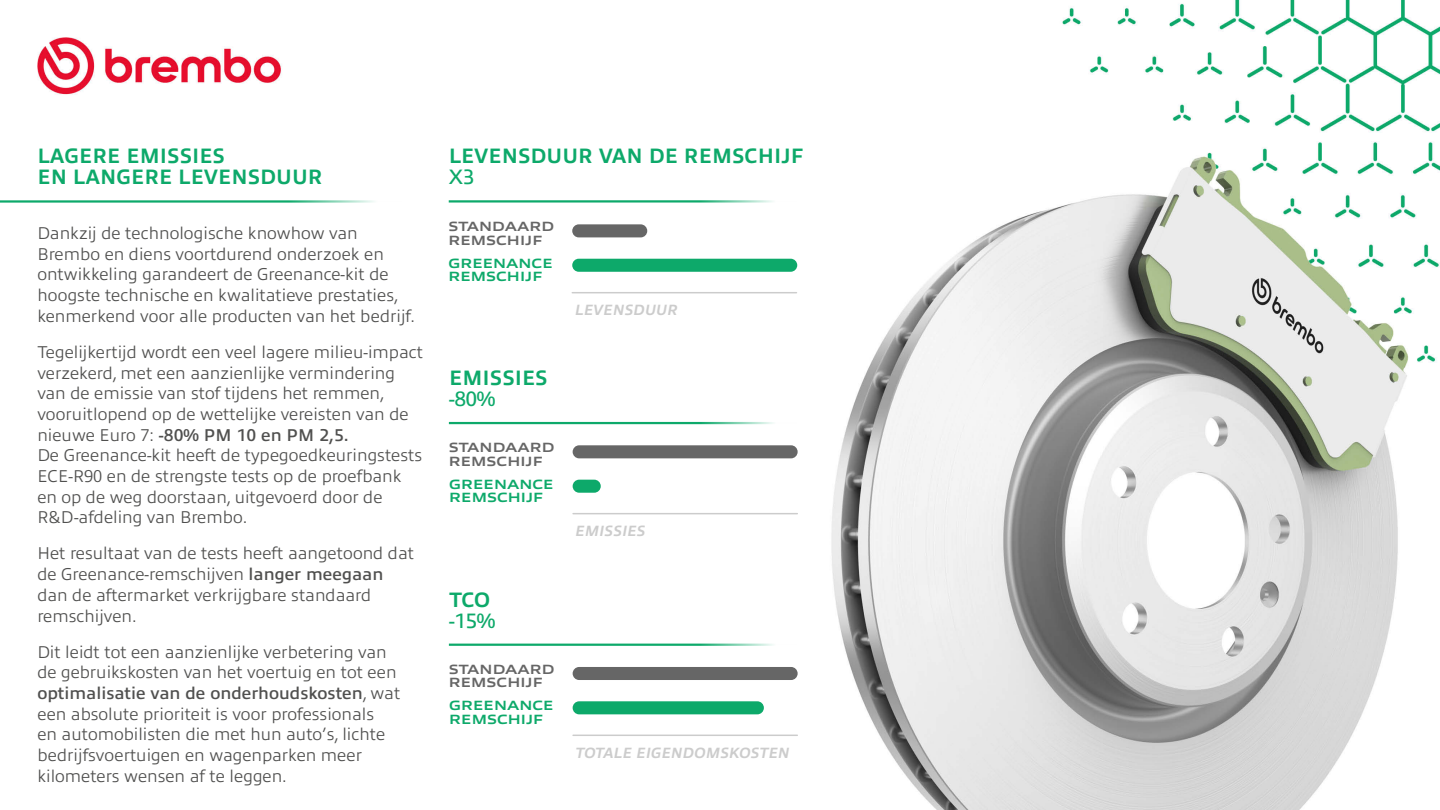
<style>
.page{position:relative;width:1440px;height:810px;background:#fff}
.page>*{position:absolute;margin:0;border:0;box-sizing:border-box;transform-origin:0 0}
.t1{font:700 21px "Allumi Std";color:#0da96a}
.t2{font:21px "Allumi Std";color:#0da96a}
.t3{font:300 17.25px/20.7px "Allumi Std";color:#50504f}
.t4{font:italic 700 15px "Allumi Std";color:#ccc}
.t5{font:700 13.5px/13.5px "Allumi Pro Extended";color:#0da96a}
.t6{font:700 13.5px/13.5px "Allumi Pro Extended";color:#666}
.s1{font-weight:600}
</style>
<div class="page">
<img style="left:37px;top:0;width:1403px;height:810px">
<hr style="left:0;top:200px;width:403px;height:3px;background:#fff">
<hr style="left:449px;top:200px;width:348px;height:3px;background:#fff">
<div style="left:572px;top:259px;width:225px;height:13px;background:#0da96a;border-radius:7px"></div>
<div style="left:572px;top:224px;width:75px;height:13px;background:#666;border-radius:7px"></div>
<hr style="left:572px;top:292px;width:224px;height:1px;background:#ccc">
<hr style="left:449px;top:422px;width:349px;height:2px;background:#fff">
<hr style="left:449px;top:644px;width:349px;height:2px;background:#fff">
<div style="left:573px;top:480px;width:28px;height:13px;background:#0da96a;border-radius:7px"></div>
<div style="left:573px;top:701px;width:191px;height:13px;background:#0da96a;border-radius:7px"></div>
<div style="left:573px;top:445px;width:225px;height:13px;background:#666;border-radius:7px"></div>
<div style="left:573px;top:667px;width:225px;height:13px;background:#666;border-radius:7px"></div>
<hr style="left:573px;top:513px;width:224px;height:1px;background:#ccc">
<hr style="left:573px;top:735px;width:224px;height:1px;background:#ccc">
<p class="t1" style="left:37px;top:145px;width:189px">LAGERE EMISSIES</p>
<p class="t1" style="left:37px;top:166px;width:287px">EN LANGERE LEVENSDUUR</p>
<p class="t3" style="left:37px;top:223px;width:379px">Dankzij de technologische knowhow van Brembo en diens voortdurend onderzoek en ontwikkeling garandeert de Greenance-kit de hoogste technische en kwalitatieve prestaties, kenmerkend voor alle producten van het bedrijf.</p>
<p class="t3" style="left:37px;top:342px;width:387px">Tegelijkertijd wordt een veel lagere milieu-impact verzekerd, met een aanzienlijke vermindering van de emissie van stof tijdens het remmen, vooruitlopend op de wettelijke vereisten van de nieuwe Euro 7: <span class="s1">-80% PM 10 en PM 2,5.</span></p>
<p class="t3" style="left:37px;top:445px;width:386px">De Greenance-kit heeft de typegoedkeuringstests ECE-R90 en de strengste tests op de proefbank en op de weg doorstaan, uitgevoerd door de R&amp;D-afdeling van Brembo.</p>
<p class="t3" style="left:37px;top:543px;width:378px">Het resultaat van de tests heeft aangetoond dat de Greenance-remschijven <span class="s1">langer meegaan </span>dan de aftermarket verkrijgbare standaard remschijven.</p>
<p class="t3" style="left:37px;top:642px;width:364px">Dit leidt tot een aanzienlijke verbetering van de gebruikskosten van het voertuig en tot een <span class="s1">optimalisatie van de onderhoudskosten</span>, wat een absolute prioriteit is voor professionals<br>en automobilisten die met hun auto’s, lichte bedrijfsvoertuigen en wagenparken meer kilometers wensen af te leggen.</p>
<p class="t1" style="left:449px;top:145px;width:357px">LEVENSDUUR VAN DE REMSCHIJF</p>
<p class="t2" style="left:449px;top:166px;width:27px">X3</p>
<p class="t6" style="left:448px;top:219px;width:107px">STANDAARD<br>REMSCHIJF</p>
<p class="t5" style="left:448px;top:255px;width:106px">GREENANCE<br>REMSCHIJF</p>
<p class="t4" style="left:575px;top:302px;width:104px">LEVENSDUUR</p>
<p class="t1" style="left:449px;top:366px;width:100px">EMISSIES</p>
<p class="t2" style="left:449px;top:387px;width:48px">-80%</p>
<p class="t6" style="left:449px;top:440px;width:107px">STANDAARD<br>REMSCHIJF</p>
<p class="t5" style="left:449px;top:476px;width:106px">GREENANCE<br>REMSCHIJF</p>
<p class="t4" style="left:576px;top:523px;width:72px">EMISSIES</p>
<p class="t1" style="left:449px;top:588px;width:43px">TCO</p>
<p class="t2" style="left:449px;top:609px;width:48px">-15%</p>
<p class="t6" style="left:449px;top:661px;width:107px">STANDAARD<br>REMSCHIJF</p>
<p class="t5" style="left:449px;top:698px;width:106px">GREENANCE<br>REMSCHIJF</p>
<p class="t4" style="left:576px;top:744px;width:216px">TOTALE EIGENDOMSKOSTEN</p>
</div>
